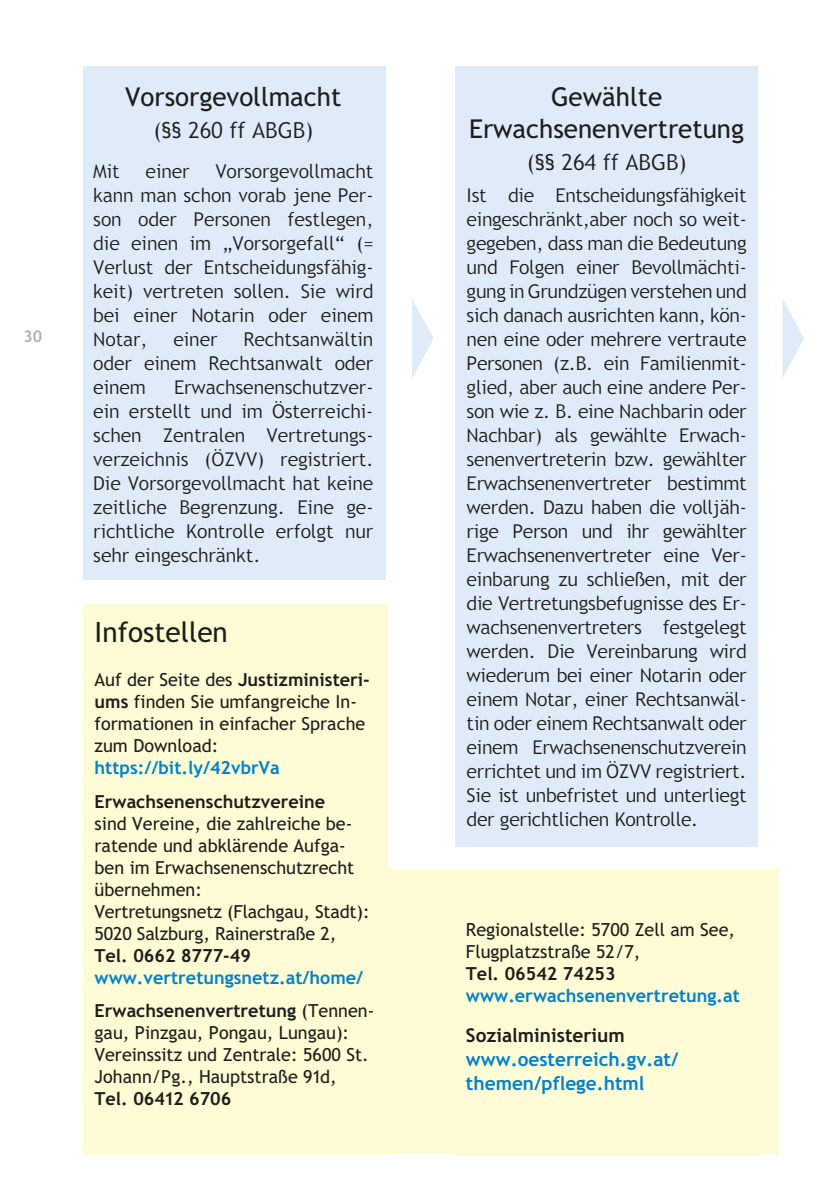
<style>
.page{position:relative;width:840px;height:1191px;background:#fff}
.page>*{position:absolute;margin:0;border:0;box-sizing:border-box;transform-origin:0 0}
.t1{font:28px "Trebuchet SBG2";color:#1d1d1b}
.t2{font:26px/32px "Trebuchet SBG2";color:#1d1d1b;text-align:center}
.t3{font:300 22px "Trebuchet SBG2";color:#1d1d1b}
.t4{font:300 19px/24px "Trebuchet SBG2";color:#1d1d1b;text-align:justify}
.t5{font:700 19px/24px "Trebuchet SBG2";color:#0081c9}
.t6{font:700 19px "Trebuchet SBG2";color:#1d1d1b}
.t7{font:18px/22px "Trebuchet SBG2";color:#1d1d1b}
.t8{font:700 18px/33.4px "Trebuchet SBG2";color:#0081c9}
.t9{font:700 18px "Trebuchet SBG2";color:#1d1d1b}
.t10{font:700 16px "Trebuchet SBG2";color:#b2b2b2}
.s1{font-weight:700}
.s2{color:#1d1d1b}
.s3{font-weight:400;color:#1d1d1b}
</style>
<div class="page">
<div style="left:381px;top:869px;width:397px;height:284px;background:#fffbd4"></div>
<div style="left:83px;top:66px;width:302px;height:513px;background:#dfebf9"></div>
<div style="left:455px;top:66px;width:302px;height:780px;background:#dfebf9"></div>
<div style="left:83px;top:604px;width:304px;height:550px;background:#fffbd4"></div>
<svg style="left:412px;top:299px;width:21px;height:79px"></svg>
<svg style="left:782px;top:299px;width:21px;height:79px"></svg>
<div style="left:454px;top:906px;width:304px;height:249px;background:#fffbd4"></div>
<p class="t10" style="left:23px;top:326px;width:20px">30</p>
<h2 class="t2" style="left:125px;top:81px;width:217px">Vorsorgevollmacht</h2>
<p class="t3" style="left:153px;top:117px;width:161px">(§§ 260 ff ABGB)</p>
<p class="t4" style="left:93px;top:159px;width:281px;text-indent:122px">Vorsorgevollmacht kann man schon vorab jene Per&shy;son oder Personen festlegen, die einen im „Vorsorgefall“ (= Verlust der Entscheidungsfähig&shy;keit) vertreten sollen. Sie wird bei einer Notarin oder einem Notar,</p>
<p class="t4" style="left:93px;top:159px;width:28px">Mit</p>
<p class="t4" style="left:145px;top:159px;width:45px">einer</p>
<p class="t4" style="left:93px;top:327px;width:281px;text-indent:150px">Rechtsanwältin oder einem Rechtsanwalt oder einem</p>
<p class="t4" style="left:173px;top:327px;width:45px">einer</p>
<p class="t4" style="left:93px;top:375px;width:281px;text-indent:81px">Erwachsenenschutzver&shy;ein erstellt und im Österreichi&shy;schen Zentralen Vertretungs&shy;verzeichnis (ÖZVV) registriert.<br>Die Vorsorgevollmacht hat keine zeitliche Begrenzung. Eine ge&shy;richtliche Kontrolle erfolgt nur sehr eingeschränkt.</p>
<h1 class="t1" style="left:94px;top:615px;width:135px">Infostellen</h1>
<p class="t7" style="left:94px;top:669px;width:276px">Auf der Seite des <span class="s1">Justizministeri&shy;ums</span> finden Sie umfangreiche In&shy;formationen in einfacher Sprache zum Download:</p>
<p class="t8" style="left:94px;top:751px;width:186px">https://bit.ly/42vbrVa</p>
<p class="t9" style="left:94px;top:790px;width:232px">Erwachsenenschutzvereine</p>
<p class="t7" style="left:94px;top:812px;width:276px">sind Vereine, die zahlreiche be&shy;ratende und abklärende Aufga&shy;ben im Erwachsenenschutzrecht übernehmen:<br>Vertretungsnetz (Flachgau, Stadt):<br>5020 Salzburg, Rainerstraße 2,</p>
<p class="t9" style="left:94px;top:944px;width:158px">Tel. 0662 8777-49</p>
<p class="t8" style="left:94px;top:960px;width:281px">www.vertretungsnetz.at/home/<br><span class="s2">Erwachsenenvertretung</span> <span class="s3">(Tennen-</span></p>
<p class="t7" style="left:94px;top:1022px;width:275px">gau, Pinzgau, Pongau, Lungau):<br>Vereinssitz und Zentrale: 5600 St.<br>Johann/Pg., Hauptstraße 91d,</p>
<p class="t9" style="left:94px;top:1087px;width:138px">Tel. 06412 6706</p>
<h2 class="t2" style="left:469px;top:81px;width:276px">Gewählte<br>Erwachsenenvertretung</h2>
<p class="t3" style="left:526px;top:149px;width:161px">(§§ 264 ff ABGB)</p>
<p class="t4" style="left:466px;top:183px;width:281px">Ist die Entscheidungsfähigkeit eingeschränkt,aber noch so weit&shy;gegeben, dass man die Bedeutung und Folgen einer Bevollmächti&shy;gung in Grundzügen verstehen und sich danach ausrichten kann, kön&shy;nen eine oder mehrere vertraute Personen (z.B. ein Familienmit&shy;glied, aber auch eine andere Per&shy;son wie z. B. eine Nachbarin oder Nachbar) als gewählte Erwach&shy;senenvertreterin bzw. gewählter Erwachsenenvertreter bestimmt werden. Dazu haben die volljäh&shy;rige Person und ihr gewählter Erwachsenenvertreter eine Ver&shy;einbarung zu schließen, mit der die Vertretungsbefugnisse des Er&shy;wachsenenvertreters festgelegt werden. Die Vereinbarung wird wiederum bei einer Notarin oder einem Notar, einer Rechtsanwäl&shy;tin oder einem Rechtsanwalt oder einem Erwachsenenschutzverein errichtet und im ÖZVV registriert.<br>Sie ist unbefristet und unterliegt der gerichtlichen Kontrolle.</p>
<p class="t7" style="left:465px;top:919px;width:270px">Regionalstelle: 5700 Zell am See,<br>Flugplatzstraße 52/7,</p>
<p class="t9" style="left:465px;top:962px;width:151px">Tel. 06542 74253</p>
<p class="t8" style="left:465px;top:979px;width:275px">www.erwachsenenvertretung.at</p>
<p class="t6" style="left:465px;top:1023px;width:160px">Sozialministerium</p>
<p class="t5" style="left:465px;top:1047px;width:214px">www.oesterreich.gv.at/ themen/pflege.html</p>
</div>
